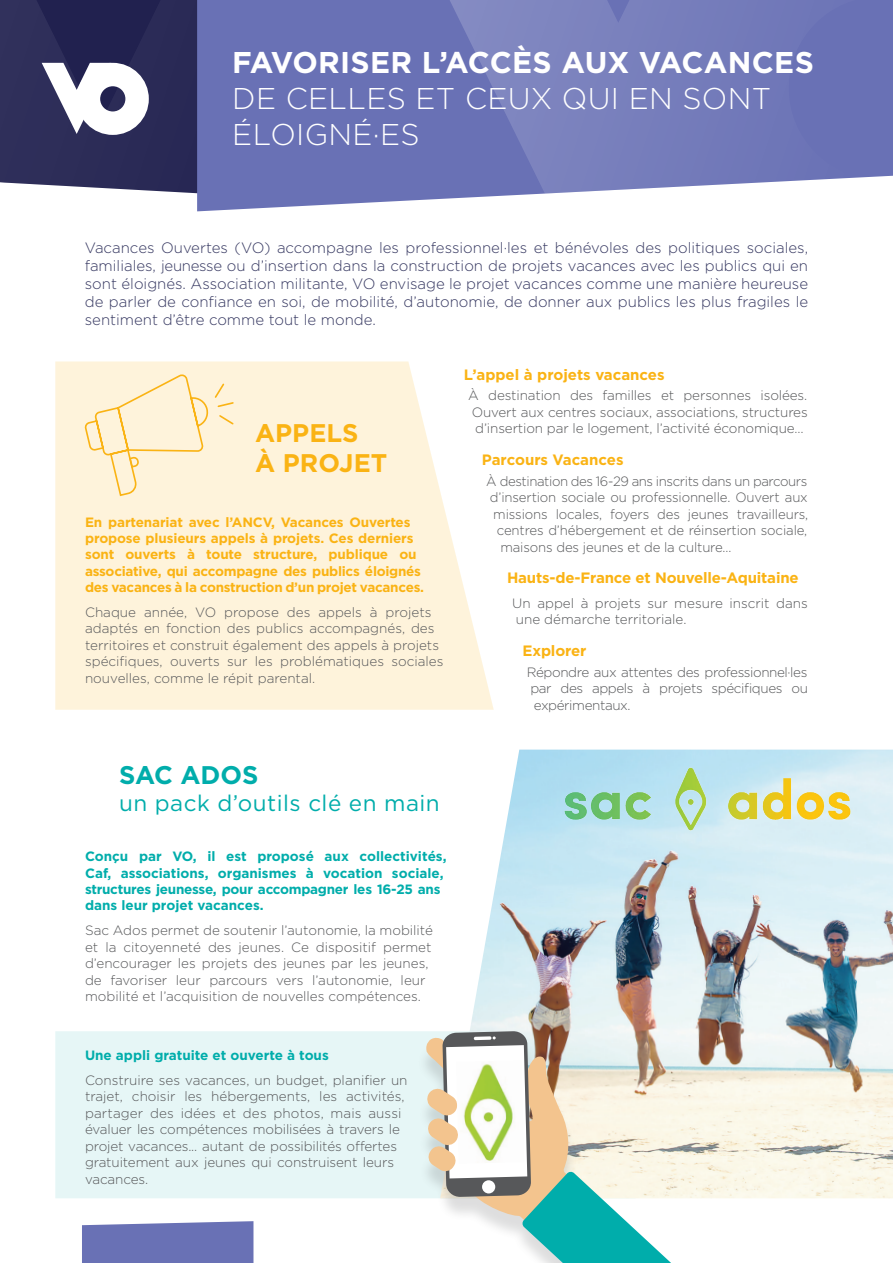
<style>
.page{position:relative;width:893px;height:1263px;background:#fff}
.page>*{position:absolute;margin:0;border:0;box-sizing:border-box;transform-origin:0 0}
.t1{font:300 30px/36px "Gotham";letter-spacing:.01em;color:#fff}
.t2{font:700 25.5px/30.6px "Gotham";color:#fab314}
.t3{font:700 25.5px "Gotham";letter-spacing:-.005em;color:#00adab}
.t4{font:22.5px "Gotham";letter-spacing:.02em;color:#00adab}
.t5{font:300 15px/18px "Gotham";color:#363861;text-align:justify}
.t6{font:700 15px "Gotham";letter-spacing:-.01em;color:#fab314}
.t7{font:300 13.5px/16.5px "Gotham";color:#57585a}
.t8{font:700 13.5px/16.2px "Gotham";letter-spacing:-.02em;color:#fab314}
.t9{font:700 13.5px/16.2px "Gotham";color:#00adab}
.t10{font:300 13.5px "Gotham";letter-spacing:-.03em;color:#57585a}
.s1{font-weight:700}
</style>
<div class="page">
<div style="left:55px;top:1031px;width:370px;height:167px;background:#e6f6f6"></div>
<img style="left:470px;top:750px;width:423px;height:448px">
<div style="left:417px;top:1037px;width:329px;height:226px;background:#57585a;opacity:.2"></div>
<svg style="left:425px;top:1031px;width:312px;height:232px"></svg>
<div style="left:482px;top:1180px;width:13px;height:13px;background:#fff;border-radius:50%"></div>
<img style="left:456px;top:1060px;width:68px;height:104px">
<div style="left:0;top:0;width:42px;height:185px;background:#2f2f5a"></div>
<div style="left:197px;top:0;width:167px;height:211px;background:#6971b5"></div>
<div style="left:870px;top:0;width:23px;height:177px;background:#6971b5"></div>
<svg style="left:364px;top:0;width:506px;height:203px;background:#7a81bd"></svg>
<svg style="left:55px;top:361px;width:439px;height:349px;background:#fef4df"></svg>
<div style="left:82px;top:1221px;width:171px;height:42px;background:#6971b5"></div>
<img style="left:552px;top:755px;width:311px;height:87px">
<svg style="left:42px;top:0;width:237px;height:198px;background:#5a5d8c"></svg>
<svg style="left:85px;top:372px;width:150px;height:125px;background:#fdefcf"></svg>
<p class="t1" style="left:232px;top:43px;width:583px"><span class="s1">FAVORISER L’ACCÈS AUX VACANCES<br></span>DE CELLES ET CEUX QUI EN SONT<br>ÉLOIGNÉ·ES</p>
<p class="t5" style="left:85px;top:239px;width:725px">Vacances Ouvertes (VO) accompagne les professionnel·les et bénévoles des politiques sociales, familiales, jeunesse ou d’insertion dans la construction de projets vacances avec les publics qui en sont éloignés. Association militante, VO envisage le projet vacances comme une manière heureuse de parler de confiance en soi, de mobilité, d’autonomie, de donner aux publics les plus fragiles le sentiment d’être comme tout le monde.</p>
<p class="t2" style="left:255px;top:417px;width:134px">APPELS<br>À PROJET</p>
<p class="t8" style="left:85px;top:514px;width:341px">En partenariat avec l’ANCV, Vacances Ouvertes propose plusieurs appels à projets. Ces derniers sont ouverts à toute structure, publique ou associative, qui accompagne des publics éloignés des vacances à la construction d’un projet vacances.</p>
<p class="t7" style="left:85px;top:603px;width:360px">Chaque année, VO propose des appels à projets adaptés en fonction des publics accompagnés, des territoires et construit également des appels à projets spécifiques, ouverts sur les problématiques sociales nouvelles, comme le répit parental.</p>
<p class="t6" style="left:464px;top:366px;width:202px">L’appel à projets vacances</p>
<p class="t7" style="left:468px;top:387px;width:341px;text-align:justify">À destination des familles et personnes isolées.<br>Ouvert aux centres sociaux, associations, structures d’insertion par le logement, l’activité économique…</p>
<p class="t6" style="left:482px;top:451px;width:143px">Parcours Vacances</p>
<p class="t10" style="left:486px;top:472px;width:322px">À destination des 16-29 ans inscrits dans un parcours</p>
<p class="t7" style="left:490px;top:489px;width:320px">d’insertion sociale ou professionnelle. Ouvert aux</p>
<p class="t7" style="left:493px;top:505px;width:317px">missions locales, foyers des jeunes travailleurs,</p>
<p class="t7" style="left:497px;top:522px;width:312px">centres d’hébergement et de réinsertion sociale,</p>
<p class="t7" style="left:500px;top:538px;width:233px">maisons des jeunes et de la culture…</p>
<p class="t6" style="left:507px;top:569px;width:293px">Hauts-de-France et Nouvelle-Aquitaine</p>
<p class="t7" style="left:512px;top:594px;width:297px">Un appel à projets sur mesure inscrit dans une démarche territoriale.</p>
<p class="t6" style="left:522px;top:642px;width:65px">Explorer</p>
<p class="t7" style="left:527px;top:663px;width:283px;text-align:justify">Répondre aux attentes des professionnel·les par des appels à projets spécifiques ou expérimentaux.</p>
<p class="t3" style="left:119px;top:760px;width:141px">SAC ADOS</p>
<p class="t4" style="left:119px;top:789px;width:322px">un pack d’outils clé en main</p>
<p class="t9" style="left:85px;top:848px;width:363px">Conçu par VO, il est proposé aux collectivités, Caf, associations, organismes à vocation sociale, structures jeunesse, pour accompagner les 16-25 ans dans leur projet vacances.</p>
<p class="t7" style="left:85px;top:922px;width:350px">Sac Ados permet de soutenir l’autonomie, la mobilité et la citoyenneté des jeunes. Ce dispositif permet d’encourager les projets des jeunes par les jeunes, de favoriser leur parcours vers l’autonomie, leur mobilité et l’acquisition de nouvelles compétences.</p>
<p class="t9" style="left:85px;top:1046px;width:245px">Une appli gratuite et ouverte à tous</p>
<p class="t7" style="left:85px;top:1071px;width:324px">Construire ses vacances, un budget, planifier un trajet, choisir les hébergements, les activités, partager des idées et des photos, mais aussi évaluer les compétences mobilisées à travers le projet vacances... autant de possibilités offertes gratuitement aux jeunes qui construisent leurs vacances.</p>
</div>
